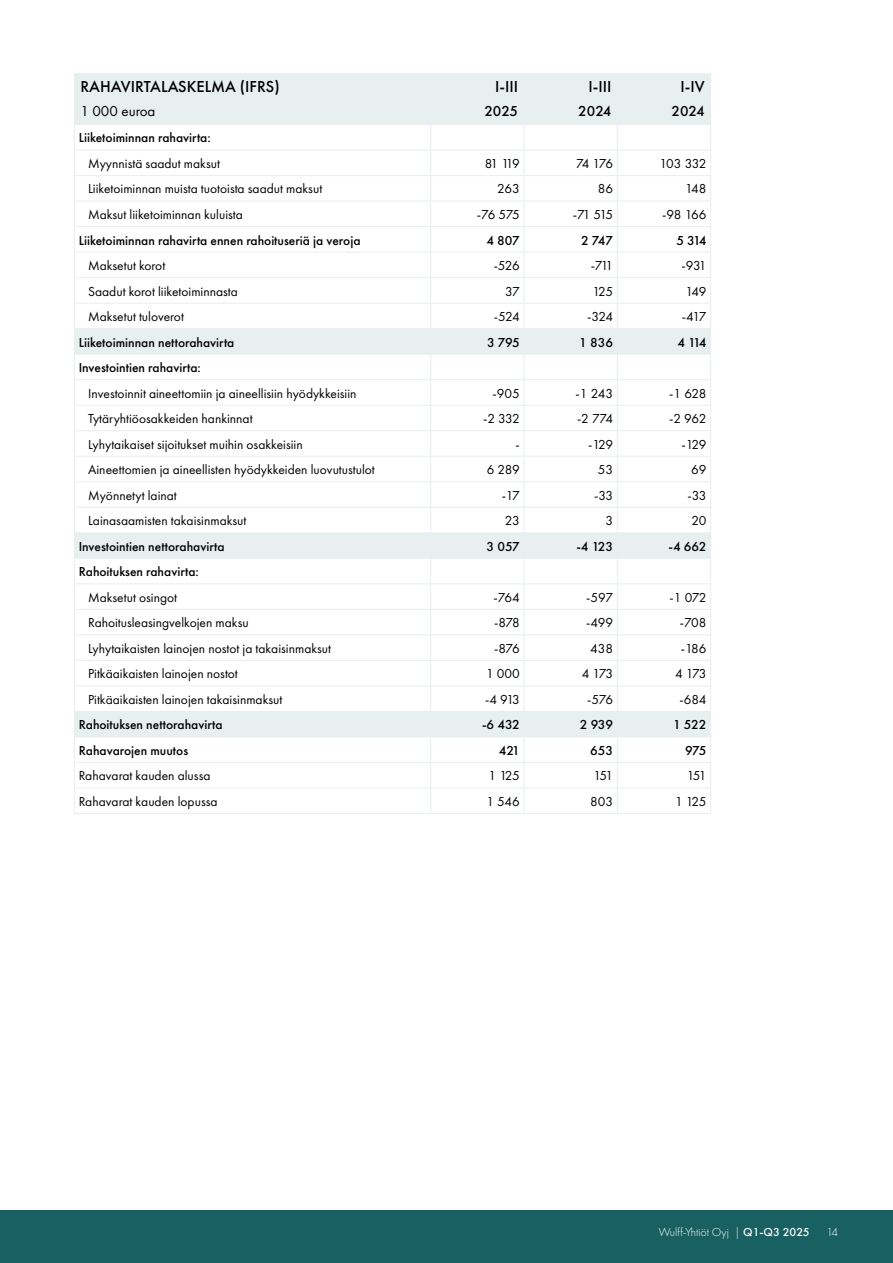
<style>
.page{position:relative;width:893px;height:1263px;background:#fff}
.page>*{position:absolute;margin:0;border:0;box-sizing:border-box;transform-origin:0 0}
.t1{font:500 16.5px "Futura PT";color:#000}
.t2{font:500 15px "Futura PT";color:#000}
.t3{font:15px "Futura PT";color:#000}
.Taulukon_muotoilu{font:13.5px "Futura PT";color:#000}
.Taulukon_muotoilu-2{font:500 13.5px "Futura PT";color:#000}
.t4{font:300 12px "Futura PT";color:#fff}
.s1{font-weight:500}
</style>
<div class="page">
<div style="left:0;top:1211px;width:893px;height:52px;background:#196063"></div>
<hr style="left:74px;top:73px;width:357px;height:1px;background:#e8efef">
<hr style="left:431px;top:73px;width:93px;height:1px;background:#e8efef">
<hr style="left:524px;top:73px;width:93px;height:1px;background:#e8efef">
<hr style="left:617px;top:73px;width:94px;height:1px;background:#e8efef">
<svg style="left:74px;top:74px;width:637px;height:739px"></svg>
<hr style="left:74px;top:813px;width:357px;height:1px;background:#e8efef">
<hr style="left:431px;top:813px;width:93px;height:1px;background:#e8efef">
<hr style="left:524px;top:813px;width:93px;height:1px;background:#e8efef">
<hr style="left:617px;top:813px;width:94px;height:1px;background:#e8efef">
<p class="t1" style="left:80px;top:77px;width:201px">RAHAVIRTALASKELMA (IFRS)</p>
<p class="t1" style="left:495px;top:77px;width:24px">I-III</p>
<p class="t1" style="left:588px;top:77px;width:24px">I-III</p>
<p class="t1" style="left:680px;top:77px;width:26px">I-IV</p>
<p class="t3" style="left:80px;top:103px;width:77px">1 000 euroa</p>
<p class="t2" style="left:484px;top:102px;width:35px">2025</p>
<p class="t2" style="left:578px;top:102px;width:35px">2024</p>
<p class="t2" style="left:672px;top:102px;width:35px">2024</p>
<p class="Taulukon_muotoilu-2" style="left:79px;top:130px;width:134px">Liiketoiminnan rahavirta:</p>
<p class="Taulukon_muotoilu" style="left:88px;top:155px;width:133px">Myynnistä saadut maksut</p>
<p class="Taulukon_muotoilu" style="left:485px;top:155px;width:37px">81 119</p>
<p class="Taulukon_muotoilu" style="left:576px;top:155px;width:39px">74 176</p>
<p class="Taulukon_muotoilu" style="left:659px;top:155px;width:48px">103 332</p>
<p class="Taulukon_muotoilu" style="left:88px;top:181px;width:236px">Liiketoiminnan muista tuotoista saadut maksut</p>
<p class="Taulukon_muotoilu" style="left:497px;top:181px;width:24px">263</p>
<p class="Taulukon_muotoilu" style="left:598px;top:181px;width:17px">86</p>
<p class="Taulukon_muotoilu" style="left:685px;top:181px;width:23px">148</p>
<p class="Taulukon_muotoilu" style="left:88px;top:206px;width:156px">Maksut liiketoiminnan kuluista</p>
<p class="Taulukon_muotoilu" style="left:477px;top:206px;width:45px">-76 575</p>
<p class="Taulukon_muotoilu" style="left:573px;top:206px;width:42px">-71 515</p>
<p class="Taulukon_muotoilu" style="left:662px;top:206px;width:46px">-98 166</p>
<p class="Taulukon_muotoilu-2" style="left:79px;top:232px;width:283px">Liiketoiminnan rahavirta ennen rahoituseriä ja veroja</p>
<p class="Taulukon_muotoilu-2" style="left:486px;top:232px;width:35px">4 807</p>
<p class="Taulukon_muotoilu-2" style="left:581px;top:232px;width:33px">2 747</p>
<p class="Taulukon_muotoilu-2" style="left:676px;top:232px;width:31px">5 314</p>
<p class="Taulukon_muotoilu" style="left:88px;top:257px;width:79px">Maksetut korot</p>
<p class="Taulukon_muotoilu" style="left:494px;top:257px;width:28px">-526</p>
<p class="Taulukon_muotoilu" style="left:591px;top:257px;width:24px">-711</p>
<p class="Taulukon_muotoilu" style="left:682px;top:257px;width:26px">-931</p>
<p class="Taulukon_muotoilu" style="left:88px;top:283px;width:151px">Saadut korot liiketoiminnasta</p>
<p class="Taulukon_muotoilu" style="left:505px;top:283px;width:16px">37</p>
<p class="Taulukon_muotoilu" style="left:593px;top:283px;width:22px">125</p>
<p class="Taulukon_muotoilu" style="left:685px;top:283px;width:22px">149</p>
<p class="Taulukon_muotoilu" style="left:88px;top:309px;width:97px">Maksetut tuloverot</p>
<p class="Taulukon_muotoilu" style="left:494px;top:309px;width:27px">-524</p>
<p class="Taulukon_muotoilu" style="left:587px;top:309px;width:27px">-324</p>
<p class="Taulukon_muotoilu" style="left:682px;top:309px;width:26px">-417</p>
<p class="Taulukon_muotoilu-2" style="left:79px;top:334px;width:157px">Liiketoiminnan nettorahavirta</p>
<p class="Taulukon_muotoilu-2" style="left:487px;top:334px;width:34px">3 795</p>
<p class="Taulukon_muotoilu-2" style="left:579px;top:334px;width:35px">1 836</p>
<p class="Taulukon_muotoilu-2" style="left:677px;top:334px;width:30px">4 114</p>
<p class="Taulukon_muotoilu-2" style="left:79px;top:359px;width:124px">Investointien rahavirta:</p>
<p class="Taulukon_muotoilu" style="left:88px;top:385px;width:270px">Investoinnit aineettomiin ja aineellisiin hyödykkeisiin</p>
<p class="Taulukon_muotoilu" style="left:492px;top:385px;width:29px">-905</p>
<p class="Taulukon_muotoilu" style="left:576px;top:385px;width:39px">-1 243</p>
<p class="Taulukon_muotoilu" style="left:669px;top:385px;width:39px">-1 628</p>
<p class="Taulukon_muotoilu" style="left:88px;top:411px;width:166px">Tytäryhtiöosakkeiden hankinnat</p>
<p class="Taulukon_muotoilu" style="left:483px;top:411px;width:38px">-2 332</p>
<p class="Taulukon_muotoilu" style="left:577px;top:411px;width:38px">-2 774</p>
<p class="Taulukon_muotoilu" style="left:669px;top:411px;width:39px">-2 962</p>
<p class="Taulukon_muotoilu" style="left:88px;top:436px;width:216px">Lyhytaikaiset sijoitukset muihin osakkeisiin</p>
<p class="Taulukon_muotoilu" style="left:515px;top:436px;width:6px">-</p>
<p class="Taulukon_muotoilu" style="left:588px;top:436px;width:26px">-129</p>
<p class="Taulukon_muotoilu" style="left:682px;top:436px;width:26px">-129</p>
<p class="Taulukon_muotoilu" style="left:88px;top:462px;width:288px">Aineettomien ja aineellisten hyödykkeiden luovutustulot</p>
<p class="Taulukon_muotoilu" style="left:487px;top:462px;width:34px">6 289</p>
<p class="Taulukon_muotoilu" style="left:598px;top:462px;width:17px">53</p>
<p class="Taulukon_muotoilu" style="left:691px;top:462px;width:17px">69</p>
<p class="Taulukon_muotoilu" style="left:88px;top:487px;width:90px">Myönnetyt lainat</p>
<p class="Taulukon_muotoilu" style="left:502px;top:487px;width:20px">-17</p>
<p class="Taulukon_muotoilu" style="left:594px;top:487px;width:20px">-33</p>
<p class="Taulukon_muotoilu" style="left:687px;top:487px;width:20px">-33</p>
<p class="Taulukon_muotoilu" style="left:88px;top:513px;width:160px">Lainasaamisten takaisinmaksut</p>
<p class="Taulukon_muotoilu" style="left:505px;top:513px;width:16px">23</p>
<p class="Taulukon_muotoilu" style="left:605px;top:513px;width:9px">3</p>
<p class="Taulukon_muotoilu" style="left:691px;top:513px;width:16px">20</p>
<p class="Taulukon_muotoilu-2" style="left:79px;top:538px;width:147px">Investointien nettorahavirta</p>
<p class="Taulukon_muotoilu-2" style="left:487px;top:538px;width:35px">3 057</p>
<p class="Taulukon_muotoilu-2" style="left:576px;top:538px;width:38px">-4 123</p>
<p class="Taulukon_muotoilu-2" style="left:668px;top:538px;width:39px">-4 662</p>
<p class="Taulukon_muotoilu-2" style="left:79px;top:564px;width:122px">Rahoituksen rahavirta:</p>
<p class="Taulukon_muotoilu" style="left:88px;top:589px;width:90px">Maksetut osingot</p>
<p class="Taulukon_muotoilu" style="left:493px;top:589px;width:28px">-764</p>
<p class="Taulukon_muotoilu" style="left:586px;top:589px;width:28px">-597</p>
<p class="Taulukon_muotoilu" style="left:670px;top:589px;width:38px">-1 072</p>
<p class="Taulukon_muotoilu" style="left:88px;top:615px;width:162px">Rahoitusleasingvelkojen maksu</p>
<p class="Taulukon_muotoilu" style="left:494px;top:615px;width:27px">-878</p>
<p class="Taulukon_muotoilu" style="left:586px;top:615px;width:28px">-499</p>
<p class="Taulukon_muotoilu" style="left:680px;top:615px;width:28px">-708</p>
<p class="Taulukon_muotoilu" style="left:88px;top:640px;width:244px">Lyhytaikaisten lainojen nostot ja takaisinmaksut</p>
<p class="Taulukon_muotoilu" style="left:494px;top:640px;width:27px">-876</p>
<p class="Taulukon_muotoilu" style="left:590px;top:640px;width:25px">438</p>
<p class="Taulukon_muotoilu" style="left:681px;top:640px;width:27px">-186</p>
<p class="Taulukon_muotoilu" style="left:88px;top:666px;width:151px">Pitkäaikaisten lainojen nostot</p>
<p class="Taulukon_muotoilu" style="left:486px;top:666px;width:35px">1 000</p>
<p class="Taulukon_muotoilu" style="left:582px;top:666px;width:33px">4 173</p>
<p class="Taulukon_muotoilu" style="left:675px;top:666px;width:33px">4 173</p>
<p class="Taulukon_muotoilu" style="left:88px;top:691px;width:196px">Pitkäaikaisten lainojen takaisinmaksut</p>
<p class="Taulukon_muotoilu" style="left:485px;top:691px;width:36px">-4 913</p>
<p class="Taulukon_muotoilu" style="left:587px;top:691px;width:27px">-576</p>
<p class="Taulukon_muotoilu" style="left:679px;top:691px;width:28px">-684</p>
<p class="Taulukon_muotoilu-2" style="left:79px;top:717px;width:145px">Rahoituksen nettorahavirta</p>
<p class="Taulukon_muotoilu-2" style="left:482px;top:717px;width:39px">-6 432</p>
<p class="Taulukon_muotoilu-2" style="left:580px;top:717px;width:35px">2 939</p>
<p class="Taulukon_muotoilu-2" style="left:673px;top:717px;width:35px">1 522</p>
<p class="Taulukon_muotoilu-2" style="left:79px;top:742px;width:111px">Rahavarojen muutos</p>
<p class="Taulukon_muotoilu-2" style="left:499px;top:742px;width:23px">421</p>
<p class="Taulukon_muotoilu-2" style="left:590px;top:742px;width:25px">653</p>
<p class="Taulukon_muotoilu-2" style="left:685px;top:742px;width:23px">975</p>
<p class="Taulukon_muotoilu" style="left:79px;top:768px;width:133px">Rahavarat kauden alussa</p>
<p class="Taulukon_muotoilu" style="left:488px;top:768px;width:33px">1 125</p>
<p class="Taulukon_muotoilu" style="left:594px;top:768px;width:21px">151</p>
<p class="Taulukon_muotoilu" style="left:687px;top:768px;width:21px">151</p>
<p class="Taulukon_muotoilu" style="left:79px;top:793px;width:140px">Rahavarat kauden lopussa</p>
<p class="Taulukon_muotoilu" style="left:486px;top:793px;width:35px">1 546</p>
<p class="Taulukon_muotoilu" style="left:590px;top:793px;width:25px">803</p>
<p class="Taulukon_muotoilu" style="left:675px;top:793px;width:33px">1 125</p>
<p class="t4" style="left:659px;top:1225px;width:152px">Wulff-Yhtiöt Oyj | <span class="s1">Q1-Q3 2025</span></p>
<p class="t4" style="left:826px;top:1225px;width:13px">14</p>
</div>
